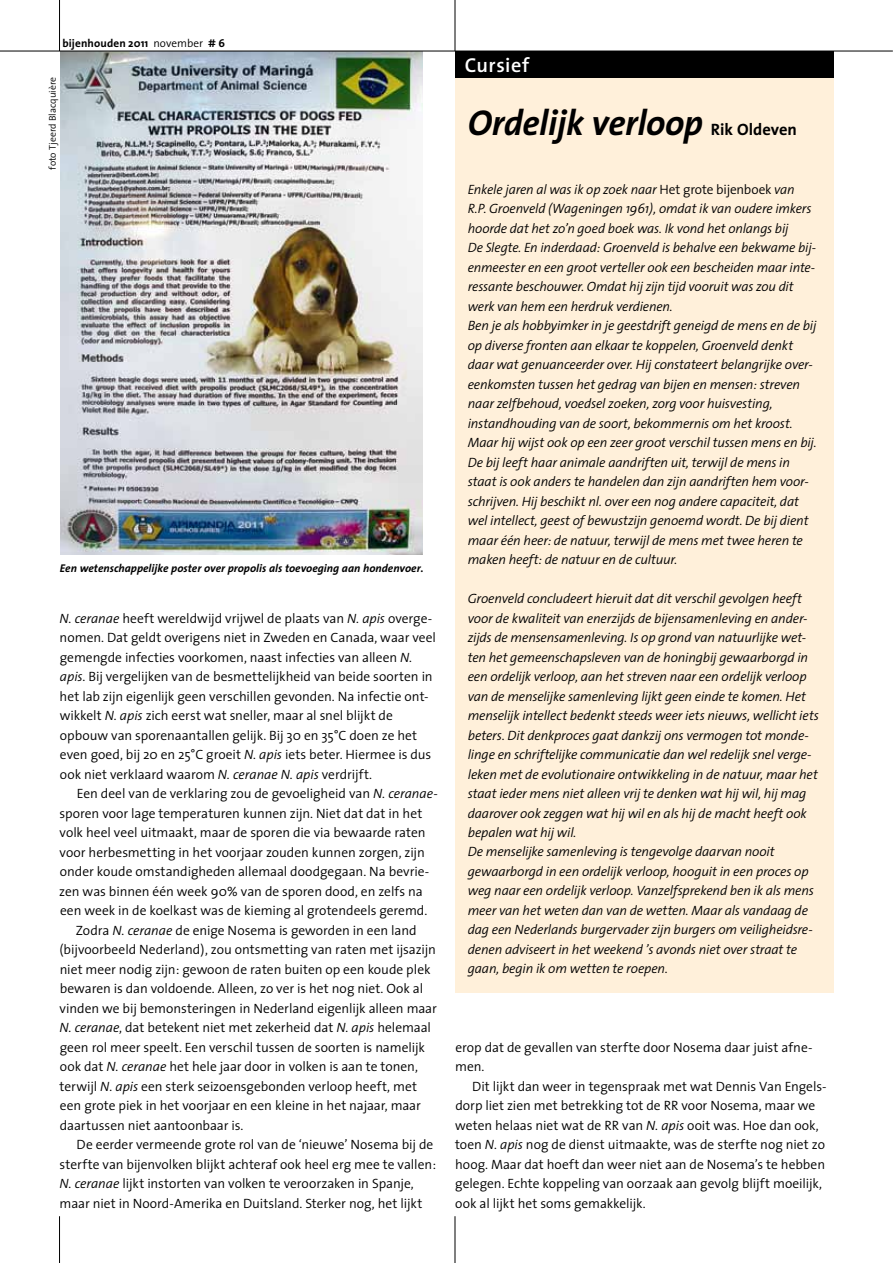
<style>
.page{position:relative;width:893px;height:1263px;background:#fff}
.page>*{position:absolute;margin:0;border:0;box-sizing:border-box;transform-origin:0 0}
.t1{font:italic 700 36px "The Sans";letter-spacing:-.01em;color:#000}
.t2{font:600 20.25px "The Sans";letter-spacing:.02em;color:#fff}
.t3{font:300 13.5px/19.5px "The Sans";letter-spacing:-.005em;color:#000}
.t4{font:italic 300 13.5px/19.5px "The Sans";letter-spacing:-.015em;color:#000}
.t5{font:italic 700 11.25px "The Sans";color:#000}
.t6{font:700 11.25px "The Sans";letter-spacing:.01em;color:#000}
.t7{font:300 9.75px "The Sans";color:#000}
.s1{font-weight:300}
.s2{font-style:italic}
.s3{font-style:normal;font-size:16.5px}
.s4{font-style:normal}
</style>
<div class="page">
<hr style="left:59px;top:0;width:1px;height:51px;background:#000">
<hr style="left:455px;top:0;width:1px;height:51px;background:#000">
<hr style="left:59px;top:1216px;width:1px;height:47px;background:#000">
<hr style="left:455px;top:1216px;width:1px;height:47px;background:#000">
<img style="left:61px;top:52px;width:361px;height:503px">
<hr style="left:0;top:51px;width:893px;height:1px;background:#000">
<div style="left:455px;top:74px;width:378px;height:919px;background:#fff0da"></div>
<div style="left:455px;top:51px;width:378px;height:27px;background:#000"></div>
<p class="t6" style="left:63px;top:33px;width:164px">bijenhouden 2011 <span class="s1">november</span> # 6</p>
<p class="t7" style="left:45px;top:170px;width:94px;rotate:-90deg">foto Tjeerd Blacquière</p>
<p class="t5" style="left:60px;top:558px;width:365px">Een wetenschappelijke poster over propolis als toevoeging aan hondenvoer.</p>
<p class="t3" style="left:60px;top:608px;width:378px"><span class="s2">N. ceranae</span> heeft wereldwijd vrijwel de plaats van <span class="s2">N. apis</span> overge&shy;nomen. Dat geldt overigens niet in Zweden en Canada, waar veel gemengde infecties voorkomen, naast infecties van alleen <span class="s2">N. apis</span>. Bij vergelijken van de besmettelijkheid van beide soorten in het lab zijn eigenlijk geen verschillen gevonden. Na infectie ont&shy;wikkelt <span class="s2">N. apis</span> zich eerst wat sneller, maar al snel blijkt de opbouw van sporenaantallen gelijk. Bij 30 en 35°C doen ze het even goed, bij 20 en 25°C groeit <span class="s2">N. apis</span> iets beter. Hiermee is dus ook niet verklaard waarom <span class="s2">N. ceranae N. apis</span> verdrijft.</p>
<p class="t3" style="left:77px;top:783px;width:363px">Een deel van de verklaring zou de gevoeligheid van <span class="s2">N. ceranae</span>-</p>
<p class="t3" style="left:60px;top:803px;width:364px">sporen voor lage temperaturen kunnen zijn. Niet dat dat in het</p>
<p class="t3" style="left:60px;top:822px;width:367px">volk heel veel uitmaakt, maar de sporen die via bewaarde raten</p>
<p class="t3" style="left:60px;top:842px;width:367px">voor herbesmetting in het voorjaar zouden kunnen zorgen, zijn</p>
<p class="t3" style="left:60px;top:861px;width:371px">onder koude omstandigheden allemaal doodgegaan. Na bevrie-</p>
<p class="t3" style="left:59px;top:881px;width:365px">zen was binnen één week 90% van de sporen dood, en zelfs na</p>
<p class="t3" style="left:60px;top:900px;width:369px">een week in de koelkast was de kieming al grotendeels geremd.</p>
<p class="t3" style="left:76px;top:920px;width:343px">Zodra <span class="s2">N. ceranae</span> de enige Nosema is geworden in een land</p>
<p class="t3" style="left:59px;top:939px;width:378px">(bijvoorbeeld Nederland), zou ontsmetting van raten met ijsazijn</p>
<p class="t3" style="left:60px;top:959px;width:372px">niet meer nodig zijn: gewoon de raten buiten op een koude plek</p>
<p class="t3" style="left:60px;top:978px;width:365px">bewaren is dan voldoende. Alleen, zo ver is het nog niet. Ook al</p>
<p class="t3" style="left:60px;top:998px;width:379px">vinden we bij bemonsteringen in Nederland eigenlijk alleen maar</p>
<p class="t3" style="left:60px;top:1017px;width:373px"><span class="s2">N. ceranae</span>, dat betekent niet met zekerheid dat <span class="s2">N. apis</span> helemaal</p>
<p class="t3" style="left:60px;top:1037px;width:367px">geen rol meer speelt. Een verschil tussen de soorten is namelijk</p>
<p class="t3" style="left:60px;top:1056px;width:360px">ook dat <span class="s2">N. ceranae</span> het hele jaar door in volken is aan te tonen,</p>
<p class="t3" style="left:60px;top:1076px;width:359px">terwijl <span class="s2">N. apis</span> een sterk seizoensgebonden verloop heeft, met</p>
<p class="t3" style="left:60px;top:1095px;width:362px">een grote piek in het voorjaar en een kleine in het najaar, maar</p>
<p class="t3" style="left:60px;top:1115px;width:185px">daartussen niet aantoonbaar is.</p>
<p class="t3" style="left:77px;top:1134px;width:358px">De eerder vermeende grote rol van de ‘nieuwe’ Nosema bij de</p>
<p class="t3" style="left:60px;top:1154px;width:378px">sterfte van bijenvolken blijkt achteraf ook heel erg mee te vallen:</p>
<p class="t3" style="left:60px;top:1173px;width:356px"><span class="s2">N. ceranae</span> lijkt instorten van volken te veroorzaken in Spanje,</p>
<p class="t3" style="left:60px;top:1193px;width:364px">maar niet in Noord-Amerika en Duitsland. Sterker nog, het lijkt</p>
<h2 class="t2" style="left:465px;top:48px;width:66px">Cursief</h2>
<h1 class="t1" style="left:468px;top:93px;width:331px">Ordelijk verloop <span class="s3">Rik Oldeven</span></h1>
<p class="t4" style="left:468px;top:179px;width:351px">Enkele jaren al was ik op zoek naar <span class="s4">Het grote bijenboek</span> van R.P. Groenveld (Wageningen 1961), omdat ik van oudere imkers hoorde dat het zo’n goed boek was. Ik vond het onlangs bij<br>De Slegte. En inderdaad: Groenveld is behalve een bekwame bij&shy;enmeester en een groot verteller ook een bescheiden maar inte&shy;ressante beschouwer. Omdat hij zijn tijd vooruit was zou dit werk van hem een herdruk verdienen.<br>Ben je als hobbyimker in je geestdrift geneigd de mens en de bij op diverse fronten aan elkaar te koppelen, Groenveld denkt daar wat genuanceerder over. Hij constateert belangrijke over&shy;eenkomsten tussen het gedrag van bijen en mensen: streven naar zelfbehoud, voedsel zoeken, zorg voor huisvesting, instandhouding van de soort, bekommernis om het kroost.<br>Maar hij wijst ook op een zeer groot verschil tussen mens en bij.<br>De bij leeft haar animale aandriften uit, terwijl de mens in staat is ook anders te handelen dan zijn aandriften hem voor&shy;schrijven. Hij beschikt nl. over een nog andere capaciteit, dat wel intellect, geest of bewustzijn genoemd wordt. De bij dient maar één heer: de natuur, terwijl de mens met twee heren te maken heeft: de natuur en de cultuur.</p>
<p class="t4" style="left:468px;top:588px;width:353px">Groenveld concludeert hieruit dat dit verschil gevolgen heeft voor de kwaliteit van enerzijds de bijensamenleving en ander&shy;zijds de mensensamenleving. Is op grond van natuurlijke wet&shy;ten het gemeenschapsleven van de honingbij gewaarborgd in een ordelijk verloop, aan het streven naar een ordelijk verloop van de menselijke samenleving lijkt geen einde te komen. Het menselijk intellect bedenkt steeds weer iets nieuws, wellicht iets beters. Dit denkproces gaat dankzij ons vermogen tot monde&shy;linge en schriftelijke communicatie dan wel redelijk snel verge&shy;leken met de evolutionaire ontwikkeling in de natuur, maar het staat ieder mens niet alleen vrij te denken wat hij wil, hij mag daarover ook zeggen wat hij wil en als hij de macht heeft ook bepalen wat hij wil.<br>De menselijke samenleving is tengevolge daarvan nooit gewaarborgd in een ordelijk verloop, hooguit in een proces op weg naar een ordelijk verloop. Vanzelfsprekend ben ik als mens meer van het weten dan van de wetten. Maar als vandaag de dag een Nederlands burgervader zijn burgers om veiligheidsre&shy;denen adviseert in het weekend ’s avonds niet over straat te gaan, begin ik om wetten te roepen.</p>
<p class="t3" style="left:455px;top:1037px;width:359px">erop dat de gevallen van sterfte door Nosema daar juist afne&shy;men.</p>
<p class="t3" style="left:455px;top:1076px;width:372px;text-indent:17px">Dit lijkt dan weer in tegenspraak met wat Dennis Van Engels&shy;dorp liet zien met betrekking tot de RR voor Nosema, maar we weten helaas niet wat de RR van <span class="s2">N. apis</span> ooit was. Hoe dan ook, toen <span class="s2">N. apis</span> nog de dienst uitmaakte, was de sterfte nog niet zo hoog. Maar dat hoeft dan weer niet aan de Nosema’s te hebben gelegen. Echte koppeling van oorzaak aan gevolg blijft moeilijk, ook al lijkt het soms gemakkelijk.</p>
</div>
